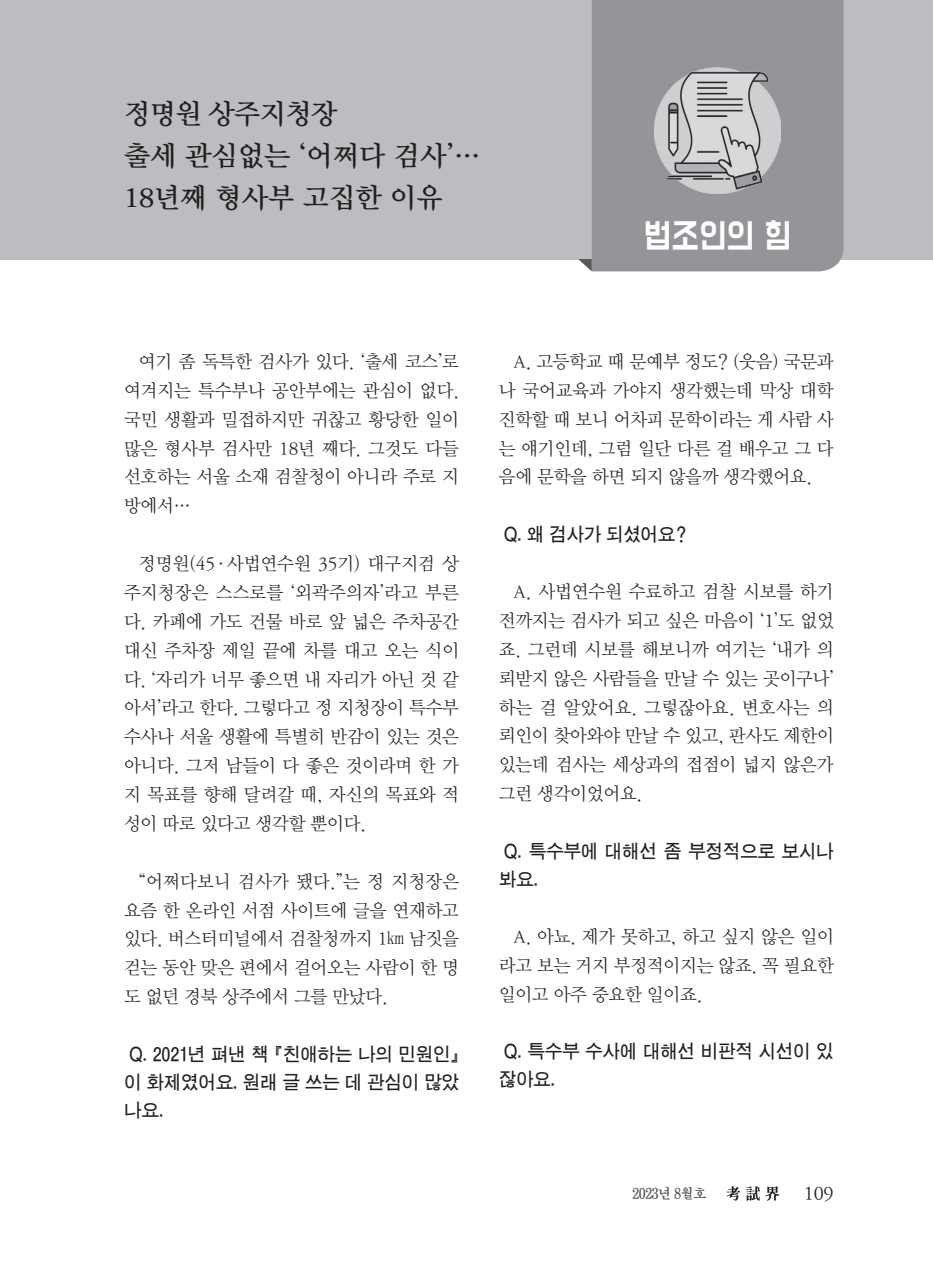
<style>
.page{position:relative;width:933px;height:1275px;background:#fff}
.page>*{position:absolute;margin:0;border:0;box-sizing:border-box;transform-origin:0 0}
.t1{font:29.75px "BM Do Hyeon";color:#fff}
.t2{font:28px/42px "DX Nmu Std 40";color:#231f20}
.t3{font:19.25px "DX Nmu Std 30";color:#231f20}
.t4{font:18.38px/28.9px "DX Nmu Std 25";letter-spacing:-.01em;color:#231f20;text-align:justify}
.t5{font:18.38px/28px "D Xgo Std 40";letter-spacing:-.01em;color:#231f20;scale:.95 1}
.t6{font:14px "D Xmu Std 40";letter-spacing:-.05em;color:#231f20;scale:.95 1}
</style>
<div class="page">
<svg style="left:726px;top:1186px;width:14px;height:15px"></svg>
<svg style="left:746px;top:1186px;width:33px;height:15px"></svg>
<div style="left:0;top:0;width:933px;height:259px;background:#bcbdc0"></div>
<div style="left:592px;top:0;width:251px;height:271px;background:#939598"></div>
<svg style="left:578px;top:259px;width:14px;height:12px"></svg>
<img style="left:654px;top:68px;width:126px;height:125px">
<h2 class="t2" style="left:124px;top:93px;width:358px">정명원 상주지청장<br>출세 관심없는 ‘어쩌다 검사’…<br>18년째 형사부 고집한 이유</h2>
<h1 class="t1" style="left:644px;top:221px;width:149px">법조인의 힘</h1>
<p class="t4" style="left:124px;top:348px;width:336px;text-indent:15px">여기 좀 독특한 검사가 있다. ‘출세 코스’로 여겨지는 특수부나 공안부에는 관심이 없다. 국민 생활과 밀접하지만 귀찮고 황당한 일이 많은 형사부 검사만 18년 째다. 그것도 다들 선호하는 서울 소재 검찰청이 아니라 주로 지 방에서…</p>
<p class="t4" style="left:124px;top:550px;width:336px;text-indent:15px">정명원(45·사법연수원 35기) 대구지검 상 주지청장은 스스로를 ‘외곽주의자’라고 부른 다. 카페에 가도 건물 바로 앞 넓은 주차공간 대신 주차장 제일 끝에 차를 대고 오는 식이 다. ‘자리가 너무 좋으면 내 자리가 아닌 것 같 아서’라고 한다. 그렇다고 정 지청장이 특수부 수사나 서울 생활에 특별히 반감이 있는 것은 아니다. 그저 남들이 다 좋은 것이라며 한 가 지 목표를 향해 달려갈 때, 자신의 목표와 적 성이 따로 있다고 생각할 뿐이다.</p>
<p class="t4" style="left:124px;top:867px;width:336px;text-indent:15px">“어쩌다보니 검사가 됐다.”는 정 지청장은 요즘 한 온라인 서점 사이트에 글을 연재하고 있다. 버스터미널에서 검찰청까지 1㎞ 남짓을 걷는 동안 맞은 편에서 걸어오는 사람이 한 명 도 없던 경북 상주에서 그를 만났다.</p>
<p class="t5" style="left:124px;top:1041px;width:354px;text-align:justify">Q. 2021년 펴낸 책 『친애하는 나의 민원인』이 화제였어요. 원래 글 쓰는 데 관심이 많았 나요.</p>
<p class="t4" style="left:499px;top:348px;width:336px;text-indent:15px">A. 고등학교 때 문예부 정도? (웃음) 국문과 나 국어교육과 가야지 생각했는데 막상 대학 진학할 때 보니 어차피 문학이라는 게 사람 사 는 얘기인데, 그럼 일단 다른 걸 배우고 그 다 음에 문학을 하면 되지 않을까 생각했어요.</p>
<p class="t5" style="left:504px;top:521px;width:195px">Q. 왜 검사가 되셨어요?</p>
<p class="t4" style="left:499px;top:578px;width:336px;text-indent:15px">A. 사법연수원 수료하고 검찰 시보를 하기 전까지는 검사가 되고 싶은 마음이 ‘1’도 없었 죠. 그런데 시보를 해보니까 여기는 ‘내가 의 뢰받지 않은 사람들을 만날 수 있는 곳이구나’ 하는 걸 알았어요. 그렇잖아요. 변호사는 의 뢰인이 찾아와야 만날 수 있고, 판사도 제한이 있는데 검사는 세상과의 접점이 넓지 않은가 그런 생각이었어요.</p>
<p class="t5" style="left:499px;top:838px;width:354px">Q. 특수부에 대해선 좀 부정적으로 보시나 봐요.</p>
<p class="t4" style="left:499px;top:922px;width:336px;text-indent:15px">A. 아뇨. 제가 못하고, 하고 싶지 않은 일이 라고 보는 거지 부정적이지는 않죠. 꼭 필요한 일이고 아주 중요한 일이죠.</p>
<p class="t5" style="left:499px;top:1039px;width:354px">Q. 특수부 수사에 대해선 비판적 시선이 있 잖아요.</p>
<p class="t6" style="left:632px;top:1186px;width:80px">2023년 8월호</p>
<p class="t3" style="left:804px;top:1183px;width:31px">109</p>
</div>
